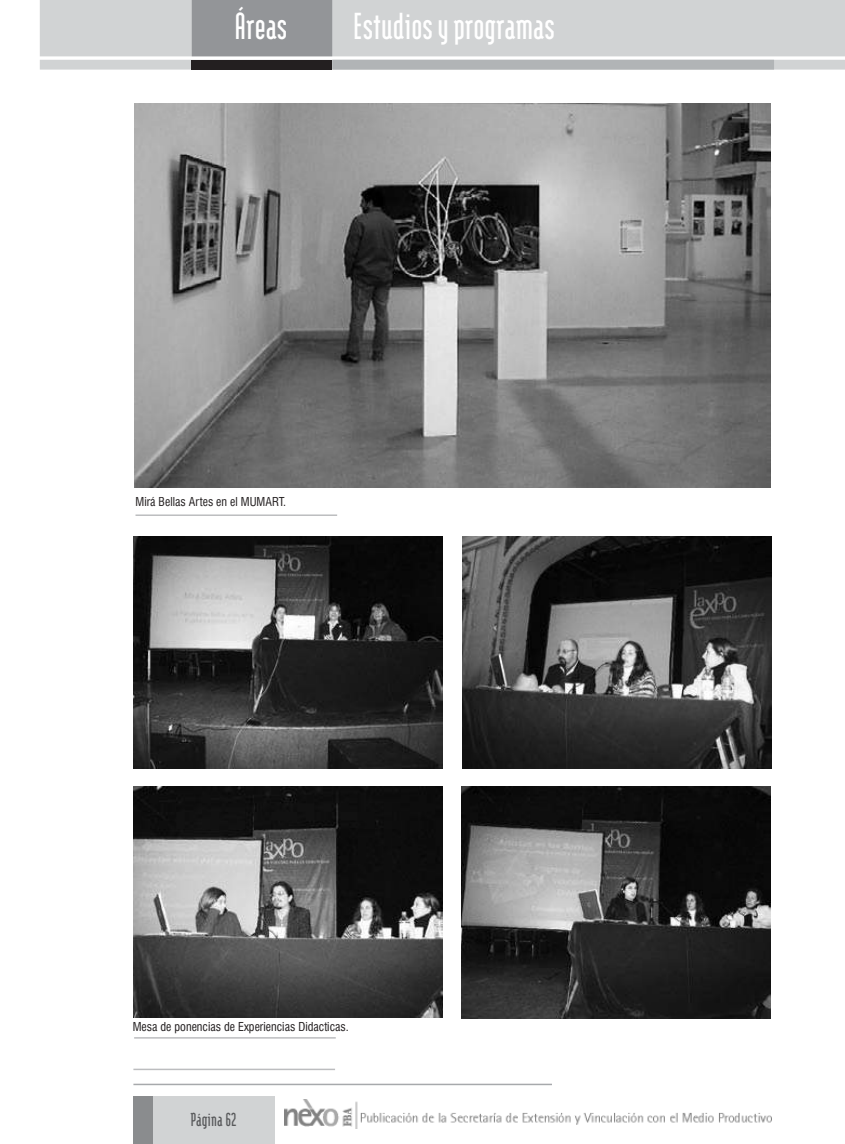
<style>
.page{position:relative;width:845px;height:1144px;background:#fff}
.page>*{position:absolute;margin:0;border:0;box-sizing:border-box;transform-origin:0 0}
.t1{font:700 45px "Modula";color:#fff}
.t2{font:700 22.5px "Modula";color:#58595b}
.t3{font:condensed 12px "Swiss 721 BT";color:#231f20}
</style>
<div class="page">
<svg style="left:40px;top:0;width:804px;height:70px;background:#c9cbcc"></svg>
<div style="left:192px;top:60px;width:140px;height:10px;background:#231f20"></div>
<div style="left:333px;top:61px;width:440px;height:8px;background:#b1b4b6"></div>
<div style="left:332px;top:60px;width:441px;height:10px;border:2px solid #b1b4b6"></div>
<img style="left:284px;top:1099px;width:487px;height:30px">
<div style="left:133px;top:1096px;width:141px;height:48px;background:#d1d3d4"></div>
<hr style="left:133px;top:1084px;width:418px;height:1px;background:#a7a9ac">
<div style="left:133px;top:1096px;width:19px;height:48px;background:#8a8c8e"></div>
<img style="left:133px;top:537px;width:309px;height:231px">
<img style="left:462px;top:537px;width:309px;height:231px">
<img style="left:461px;top:786px;width:309px;height:232px">
<img style="left:133px;top:786px;width:309px;height:232px">
<hr style="left:135px;top:514px;width:202px;height:2px;background:#bcbdbf">
<hr style="left:133px;top:1069px;width:202px;height:1px;background:#bcbdbf">
<img style="left:135px;top:104px;width:635px;height:384px">
<hr style="left:134px;top:1037px;width:201px;height:2px;background:#bcbdbf">
<h1 class="t1" style="left:234px;top:5px;width:54px">Áreas</h1>
<h1 class="t1" style="left:353px;top:5px;width:203px">Estudios y programas</h1>
<p class="t3" style="left:135px;top:495px;width:152px">Mirá Bellas Artes en el MUMART.</p>
<p class="t3" style="left:133px;top:1020px;width:217px">Mesa de ponencias de Experiencias Didacticas.</p>
<h2 class="t2" style="left:190px;top:1109px;width:47px">Página 62</h2>
</div>
